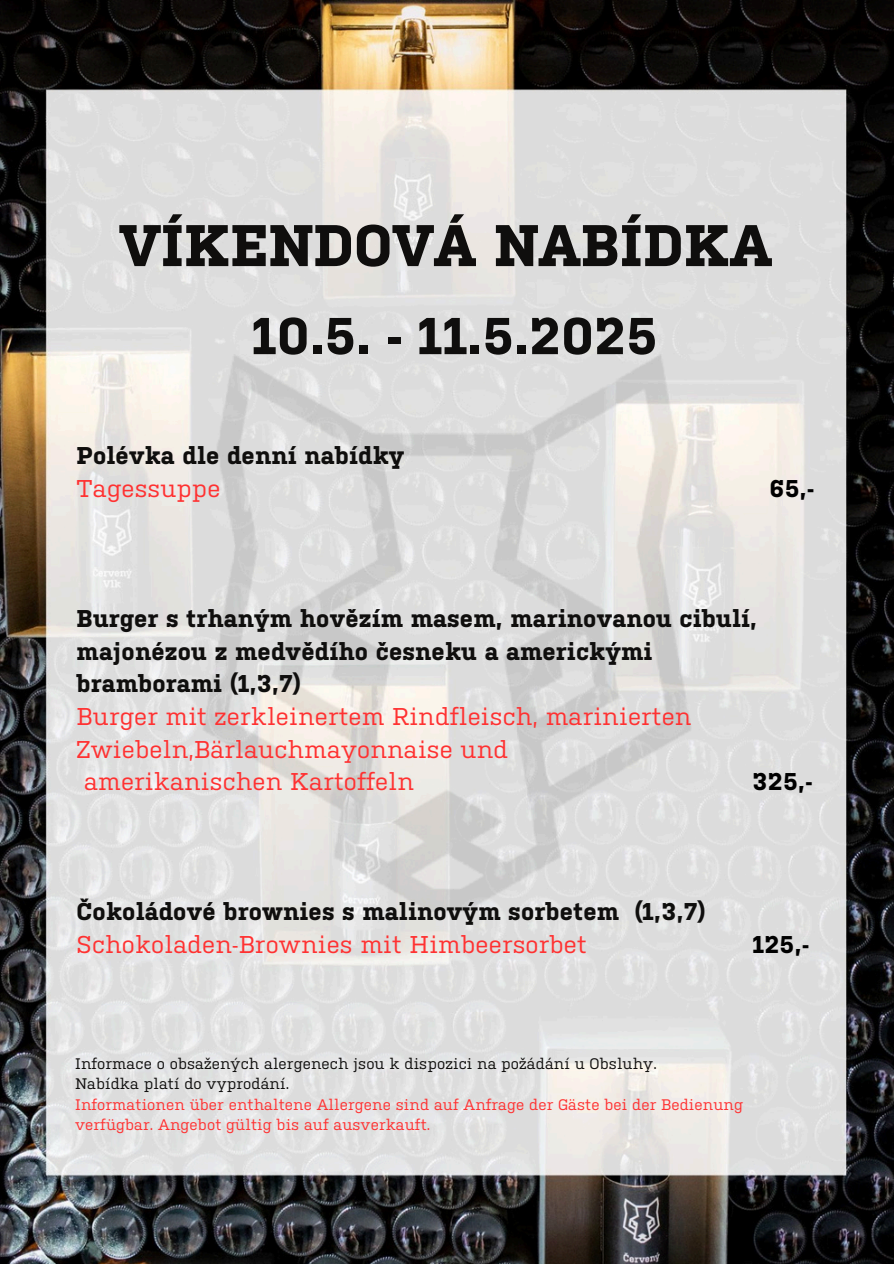
<style>
.page{position:relative;width:894px;height:1264px;background:#fff}
.page>*{position:absolute;margin:0;border:0;box-sizing:border-box;transform-origin:0 0}
.t1{font:700 58.5px "Kulturista";color:#0f0e0d}
.t2{font:700 51.75px "Kulturista";color:#0f0e0d}
.t3{font:700 24.3px/32.7px "Kulturista";letter-spacing:.01em;color:#0f0e0d}
.t4{font:24.3px "Kulturista";letter-spacing:.01em;color:#ff3131}
.t5{font:700 24.3px "Kulturista";letter-spacing:.01em;color:#000}
.t6{font:15.3px/20.2px "Kulturista";letter-spacing:.01em;color:#ff3131}
.t7{font:15.3px "Kulturista";letter-spacing:.01em;color:#0f0e0d}
.s1{font-weight:400;color:#ff3131}
</style>
<div class="page">
<img style="left:0;top:0;width:893px;height:1263px">
<h1 class="t1" style="left:119px;top:211px;width:654px">VÍKENDOVÁ NABÍDKA</h1>
<h2 class="t2" style="left:251px;top:305px;width:408px">10.5. - 11.5.2025</h2>
<p class="t3" style="left:77px;top:440px;width:329px">Polévka dle denní nabídky<br><span class="s1">Tagessuppe</span></p>
<p class="t5" style="left:769px;top:474px;width:46px">65,-</p>
<p class="t3" style="left:77px;top:602px;width:682px">Burger s trhaným hovězím masem, marinovanou cibulí,</p>
<p class="t3" style="left:77px;top:635px;width:577px">majonézou z medvědího česneku a americkými</p>
<p class="t3" style="left:77px;top:667px;width:226px">bramborami (1,3,7)</p>
<p class="t4" style="left:77px;top:702px;width:616px">Burger mit zerkleinertem Rindfleisch, marinierten</p>
<p class="t4" style="left:77px;top:734px;width:432px">Zwiebeln,Bärlauchmayonnaise und</p>
<p class="t4" style="left:84px;top:767px;width:331px">amerikanischen Kartoffeln</p>
<p class="t5" style="left:752px;top:767px;width:61px">325,-</p>
<p class="t3" style="left:77px;top:895px;width:630px">Čokoládové brownies s malinovým sorbetem (1,3,7)<br><span class="s1">Schokoladen-Brownies mit Himbeersorbet</span></p>
<p class="t5" style="left:752px;top:929px;width:58px">125,-</p>
<h3 class="t7" style="left:75px;top:1054px;width:583px">Informace o obsažených alergenech jsou k dispozici na požádání u Obsluhy.</h3>
<h3 class="t7" style="left:75px;top:1074px;width:215px">Nabídka platí do vyprodání.</h3>
<h3 class="t6" style="left:75px;top:1094px;width:669px">Informationen über enthaltene Allergene sind auf Anfrage der Gäste bei der Bedienung verfügbar. Angebot gültig bis auf ausverkauft.</h3>
</div>
